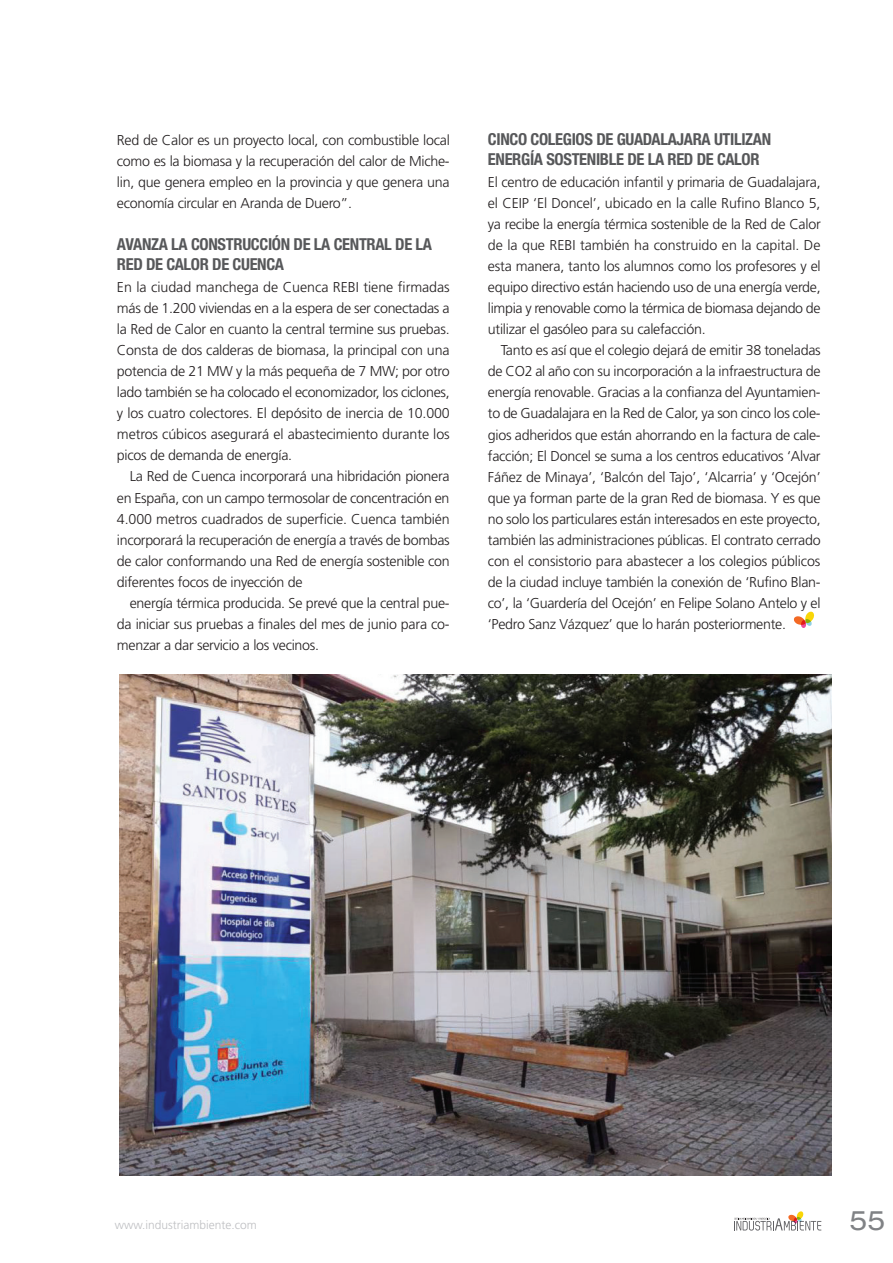
<style>
.page{position:relative;width:893px;height:1263px;background:#fff}
.page>*{position:absolute;margin:0;border:0;box-sizing:border-box;transform-origin:0 0}
.t1{font:expanded 27px "Helvetica Neue LT Std";color:#808285}
.t2{font:700 condensed 16.5px/19.8px "Helvetica Neue LT Std";letter-spacing:-.02em;color:#57585a}
.t3{font:300 14.25px/21px "Frutiger";letter-spacing:-.02em;color:#231f20;text-align:justify}
.t4{font:300 12px "Frutiger";color:#bebfc2}
</style>
<div class="page">
<svg style="left:734px;top:1211px;width:87px;height:19px"></svg>
<svg style="left:793px;top:611px;width:21px;height:17px"></svg>
<img style="left:119px;top:674px;width:713px;height:502px">
<p class="t3" style="left:117px;top:130px;width:334px">Red de Calor es un proyecto local, con combustible local como es la biomasa y la recuperación del calor de Miche&shy;lin, que genera empleo en la provincia y que genera una economía circular en Aranda de Duero”.</p>
<p class="t2" style="left:117px;top:234px;width:317px">AVANZA LA CONSTRUCCIÓN DE LA CENTRAL DE LA<br>RED DE CALOR DE CUENCA</p>
<p class="t3" style="left:117px;top:277px;width:334px">En la ciudad manchega de Cuenca REBI tiene firmadas más de 1.200 viviendas en a la espera de ser conectadas a la Red de Calor en cuanto la central termine sus pruebas.<br>Consta de dos calderas de biomasa, la principal con una potencia de 21 MW y la más pequeña de 7 MW; por otro lado también se ha colocado el economizador, los ciclones, y los cuatro colectores. El depósito de inercia de 10.000 metros cúbicos asegurará el abastecimiento durante los picos de demanda de energía.</p>
<p class="t3" style="left:117px;top:466px;width:334px;text-indent:13px">La Red de Cuenca incorporará una hibridación pionera en España, con un campo termosolar de concentración en 4.000 metros cuadrados de superficie. Cuenca también incorporará la recuperación de energía a través de bombas de calor conformando una Red de energía sostenible con diferentes focos de inyección de</p>
<p class="t3" style="left:117px;top:592px;width:334px;text-indent:13px">energía térmica producida. Se prevé que la central pue&shy;da iniciar sus pruebas a finales del mes de junio para co&shy;menzar a dar servicio a los vecinos.</p>
<p class="t2" style="left:488px;top:129px;width:285px">CINCO COLEGIOS DE GUADALAJARA UTILIZAN<br>ENERGÍA SOSTENIBLE DE LA RED DE CALOR</p>
<p class="t3" style="left:488px;top:172px;width:334px">El centro de educación infantil y primaria de Guadalajara, el CEIP ‘El Doncel’, ubicado en la calle Rufino Blanco 5, ya recibe la energía térmica sostenible de la Red de Calor de la que REBI también ha construido en la capital. De esta manera, tanto los alumnos como los profesores y el equipo directivo están haciendo uso de una energía verde, limpia y renovable como la térmica de biomasa dejando de utilizar el gasóleo para su calefacción.</p>
<p class="t3" style="left:488px;top:340px;width:334px;text-indent:13px">Tanto es así que el colegio dejará de emitir 38 toneladas de CO2 al año con su incorporación a la infraestructura de energía renovable. Gracias a la confianza del Ayuntamien&shy;to de Guadalajara en la Red de Calor, ya son cinco los cole&shy;gios adheridos que están ahorrando en la factura de cale&shy;facción; El Doncel se suma a los centros educativos ‘Alvar Fáñez de Minaya’, ‘Balcón del Tajo’, ‘Alcarria’ y ‘Ocejón’ que ya forman parte de la gran Red de biomasa. Y es que no solo los particulares están interesados en este proyecto, también las administraciones públicas. El contrato cerrado con el consistorio para abastecer a los colegios públicos de la ciudad incluye también la conexión de ‘Rufino Blan&shy;co’, la ‘Guardería del Ocejón’ en Felipe Solano Antelo y el ‘Pedro Sanz Vázquez’ que lo harán posteriormente.</p>
<p class="t4" style="left:115px;top:1218px;width:144px">www.industriambiente.com</p>
<h1 class="t1" style="left:849px;top:1204px;width:38px">55</h1>
</div>
